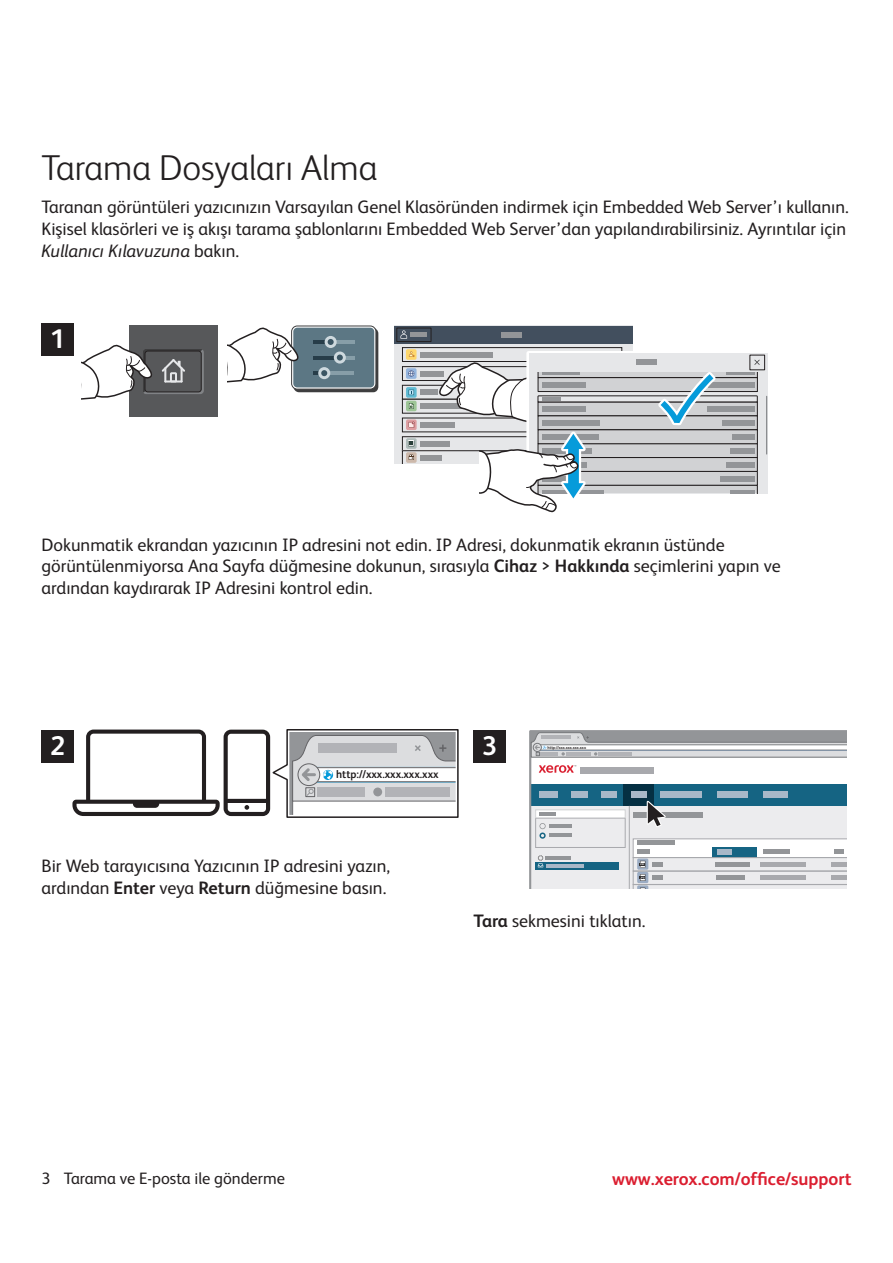
<style>
.page{position:relative;width:893px;height:1263px;background:#fff}
.page>*{position:absolute;margin:0;border:0;box-sizing:border-box;transform-origin:0 0}
.t1{font:300 36px "Xerox Sans";color:#231f20}
.t2{font:700 27px "Xerox Sans";color:#fff}
.t3{font:18px/21.6px "Xerox Sans";color:#231f20}
.t4{font:700 18px "Xerox Sans";color:#db1e30}
.t5{font:16.5px "Xerox Sans";color:#231f20}
.t6{font:700 11.25px "Xerox Sans";color:#231f20;scale:.96 1}
.t7{font:700 4.2px "Xerox Sans";color:#231f20;scale:.96 1}
.s1{font-style:italic}
.s2{font-weight:700}
</style>
<div class="page">
<div style="left:293px;top:328px;width:85px;height:64px;background:#3e3e3f;border-radius:6px"></div>
<div style="left:291px;top:326px;width:85px;height:63px;border:1px solid #3e3e3f;border-radius:6px"></div>
<div style="left:293px;top:328px;width:81px;height:59px;background:#5c7784;border-radius:4px"></div>
<hr style="left:313px;top:340px;width:18px;height:3px;background:#273d49">
<hr style="left:331px;top:340px;width:23px;height:3px;background:#879ea8">
<div style="left:325px;top:336px;width:12px;height:12px;background:#ced9de;border-radius:50%"></div>
<svg style="left:328px;top:339px;width:6px;height:6px"></svg>
<hr style="left:313px;top:356px;width:27px;height:3px;background:#273d49">
<hr style="left:340px;top:356px;width:14px;height:3px;background:#879ea8">
<svg style="left:334px;top:351px;width:12px;height:13px"></svg>
<div style="left:337px;top:354px;width:6px;height:7px;background:#3b5664;border-radius:50%"></div>
<hr style="left:325px;top:372px;width:29px;height:3px;background:#879ea8">
<svg style="left:318px;top:367px;width:12px;height:12px"></svg>
<svg style="left:313px;top:370px;width:14px;height:6px"></svg>
<div style="left:129px;top:326px;width:88px;height:91px;background:#57585a"></div>
<svg style="left:81px;top:344px;width:122px;height:56px"></svg>
<svg style="left:228px;top:327px;width:72px;height:62px"></svg>
<svg style="left:394px;top:343px;width:239px;height:121px;background:#d0d2d6"></svg>
<div style="left:402px;top:367px;width:220px;height:13px;background:#e6e7e9"></div>
<div style="left:402px;top:366px;width:220px;height:15px;border:1px solid #231f20"></div>
<div style="left:406px;top:368px;width:11px;height:11px;background:#95b5de;border-radius:2px"></div>
<svg style="left:408px;top:370px;width:6px;height:7px"></svg>
<div style="left:420px;top:371px;width:24px;height:5px;background:#939598"></div>
<div style="left:402px;top:385px;width:220px;height:14px;background:#e6e7e9"></div>
<div style="left:402px;top:385px;width:220px;height:14px;border:1px solid #231f20"></div>
<div style="left:402px;top:348px;width:220px;height:13px;background:#e6e7e9"></div>
<div style="left:402px;top:347px;width:220px;height:15px;border:1px solid #231f20"></div>
<div style="left:406px;top:349px;width:10px;height:11px;background:#fed76c;border-radius:2px"></div>
<svg style="left:409px;top:351px;width:6px;height:6px"></svg>
<div style="left:420px;top:352px;width:73px;height:5px;background:#939598"></div>
<svg style="left:406px;top:387px;width:11px;height:11px"></svg>
<svg style="left:409px;top:390px;width:5px;height:5px"></svg>
<div style="left:420px;top:390px;width:18px;height:5px;background:#939598"></div>
<svg style="left:404px;top:401px;width:33px;height:10px"></svg>
<div style="left:402px;top:399px;width:220px;height:14px;border:1px solid #231f20"></div>
<div style="left:406px;top:401px;width:11px;height:10px;background:#9ec697;border-radius:2px"></div>
<svg style="left:409px;top:403px;width:5px;height:6px"></svg>
<div style="left:420px;top:404px;width:49px;height:5px;background:#939598"></div>
<div style="left:402px;top:437px;width:220px;height:14px;background:#e6e7e9"></div>
<div style="left:402px;top:436px;width:220px;height:15px;border:1px solid #231f20"></div>
<svg style="left:406px;top:438px;width:11px;height:11px"></svg>
<svg style="left:408px;top:441px;width:6px;height:5px"></svg>
<div style="left:420px;top:441px;width:30px;height:6px;background:#939598"></div>
<div style="left:402px;top:451px;width:220px;height:13px;background:#e6e7e9"></div>
<div style="left:402px;top:450px;width:220px;height:14px;border:1px solid #231f20"></div>
<div style="left:406px;top:452px;width:11px;height:11px;background:#cdb9ab;border-radius:2px"></div>
<svg style="left:409px;top:454px;width:5px;height:6px"></svg>
<div style="left:420px;top:455px;width:22px;height:6px;background:#939598"></div>
<div style="left:402px;top:418px;width:220px;height:14px;background:#e6e7e9"></div>
<div style="left:406px;top:419px;width:11px;height:11px;background:#de9fa2;border-radius:2px"></div>
<svg style="left:408px;top:421px;width:7px;height:7px"></svg>
<div style="left:420px;top:422px;width:34px;height:6px;background:#939598"></div>
<div style="left:394px;top:326px;width:239px;height:17px;background:#424f5e"></div>
<div style="left:397px;top:328px;width:34px;height:14px;border:1px solid #231f20"></div>
<svg style="left:400px;top:330px;width:7px;height:9px"></svg>
<div style="left:410px;top:332px;width:16px;height:5px;background:#939598"></div>
<div style="left:501px;top:332px;width:21px;height:6px;background:#939598"></div>
<div style="left:526px;top:351px;width:244px;height:144px;border:4px solid #fff"></div>
<svg style="left:437px;top:353px;width:330px;height:160px"></svg>
<svg style="left:72px;top:729px;width:387px;height:89px"></svg>
<svg style="left:531px;top:732px;width:316px;height:157px"></svg>
<div style="left:41px;top:730px;width:33px;height:33px;background:#231f20"></div>
<div style="left:473px;top:730px;width:33px;height:33px;background:#231f20"></div>
<div style="left:41px;top:323px;width:33px;height:33px;background:#231f20"></div>
<h1 class="t1" style="left:41px;top:155px;width:337px">Tarama Dosyaları Alma</h1>
<p class="t3" style="left:41px;top:198px;width:809px">Taranan görüntüleri yazıcınızın Varsayılan Genel Klasöründen indirmek için Embedded Web Server’ı kullanın.<br>Kişisel klasörleri ve iş akışı tarama şablonlarını Embedded Web Server’dan yapılandırabilirsiniz. Ayrıntılar için<br><span class="s1">Kullanıcı Kılavuzuna</span> bakın.</p>
<h2 class="t2" style="left:50px;top:326px;width:17px">1</h2>
<p class="t3" style="left:41px;top:536px;width:741px">Dokunmatik ekrandan yazıcının IP adresini not edin. IP Adresi, dokunmatik ekranın üstünde görüntülenmiyorsa Ana Sayfa düğmesine dokunun, sırasıyla <span class="s2">Cihaz</span> &gt; <span class="s2">Hakkında</span> seçimlerini yapın ve ardından kaydırarak IP Adresini kontrol edin.</p>
<h2 class="t2" style="left:50px;top:733px;width:17px">2</h2>
<h2 class="t2" style="left:482px;top:733px;width:17px">3</h2>
<p class="t7" style="left:548px;top:745px;width:42px">http://xxx.xxx.xxx.xxx</p>
<p class="t6" style="left:336px;top:769px;width:108px">http://xxx.xxx.xxx.xxx</p>
<p class="t3" style="left:41px;top:857px;width:350px">Bir Web tarayıcısına Yazıcının IP adresini yazın, ardından <span class="s2">Enter</span> veya <span class="s2">Return</span> düğmesine basın.</p>
<p class="t3" style="left:473px;top:912px;width:173px"><span class="s2">Tara</span> sekmesini tıklatın.</p>
<p class="t5" style="left:41px;top:1172px;width:11px">3</p>
<p class="t4" style="left:612px;top:1171px;width:241px">www.xerox.com/office/support</p>
<p class="t5" style="left:64px;top:1172px;width:223px">Tarama ve E-posta ile gönderme</p>
</div>
